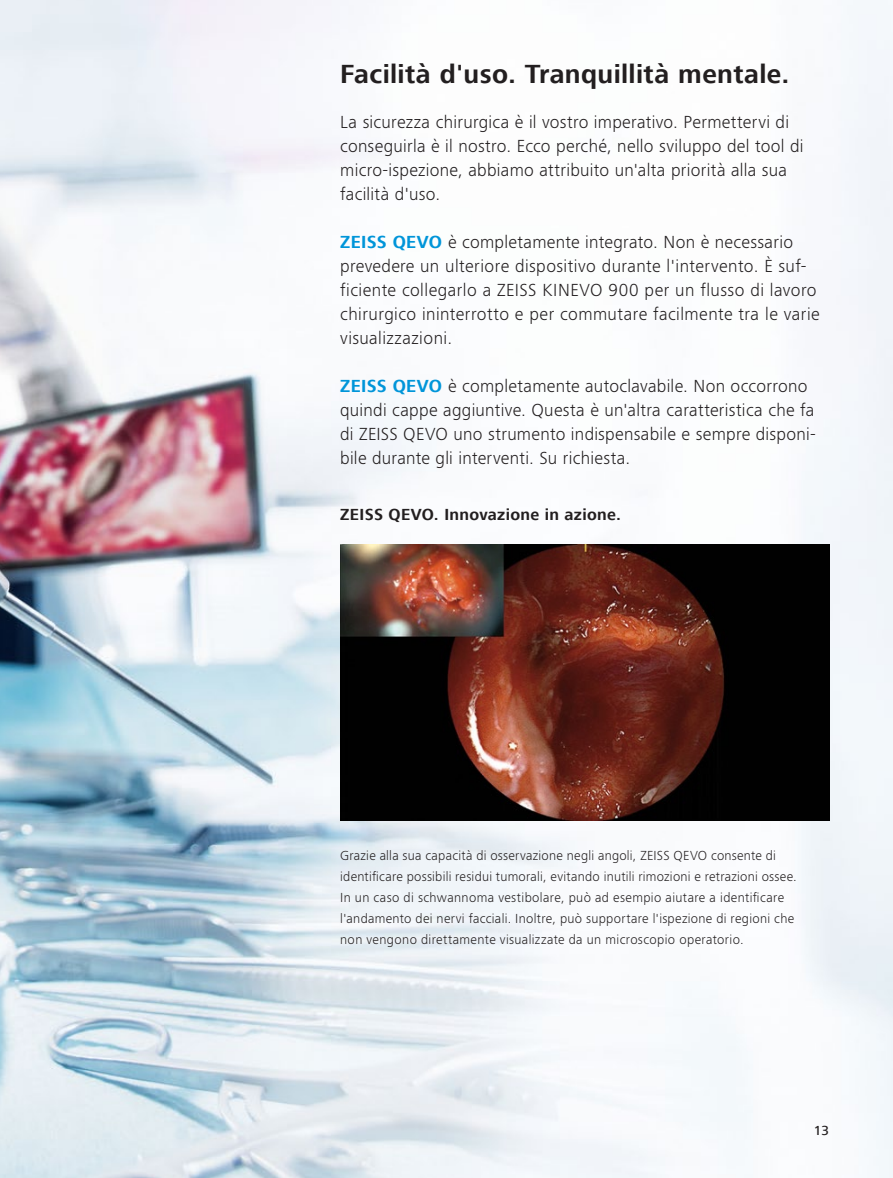
<style>
.page{position:relative;width:893px;height:1178px;background:#fff}
.page>*{position:absolute;margin:0;border:0;box-sizing:border-box;transform-origin:0 0}
.t1{font:700 27px "ZEISS Frutiger Next W1 G";letter-spacing:.015em;color:#231f20}
.t2{font:300 18px/24px "ZEISS Frutiger Next W1 G";letter-spacing:.015em;color:#231f20}
.t3{font:700 16.5px "ZEISS Frutiger Next W1 G";letter-spacing:.02em;color:#231f20}
.t4{font:300 13.5px/21.1px "ZEISS Frutiger Next W1 G";letter-spacing:.02em;color:#231f20}
.t5{font:500 13.5px "ZEISS Frutiger Next W1 G";color:#231f20}
.s1{font-weight:700;color:#0095d9}
</style>
<div class="page">
<img style="left:0;top:0;width:893px;height:1178px">
<img style="left:340px;top:544px;width:489px;height:276px">
<h1 class="t1" style="left:340px;top:59px;width:451px">Facilità d'uso. Tranquillità mentale.</h1>
<p class="t2" style="left:340px;top:110px;width:465px">La sicurezza chirurgica è il vostro imperativo. Permettervi di conseguirla è il nostro. Ecco perché, nello sviluppo del tool di micro-ispezione, abbiamo attribuito un'alta priorità alla sua facilità d'uso.</p>
<p class="t2" style="left:340px;top:229px;width:481px"><span class="s1">ZEISS QEVO</span> è completamente integrato. Non è necessario prevedere un ulteriore dispositivo durante l'intervento. È suf&shy;ficiente collegarlo a ZEISS KINEVO 900 per un flusso di lavoro chirurgico ininterrotto e per commutare facilmente tra le varie visualizzazioni.</p>
<p class="t2" style="left:340px;top:373px;width:477px"><span class="s1">ZEISS QEVO</span> è completamente autoclavabile. Non occorrono quindi cappe aggiuntive. Questa è un'altra caratteristica che fa di ZEISS QEVO uno strumento indispensabile e sempre disponi&shy;bile durante gli interventi. Su richiesta.</p>
<p class="t3" style="left:340px;top:505px;width:282px">ZEISS QEVO. Innovazione in azione.</p>
<p class="t4" style="left:340px;top:844px;width:458px">Grazie alla sua capacità di osservazione negli angoli, ZEISS QEVO consente di identificare possibili residui tumorali, evitando inutili rimozioni e retrazioni ossee.<br>In un caso di schwannoma vestibolare, può ad esempio aiutare a identificare l'andamento dei nervi facciali. Inoltre, può supportare l'ispezione di regioni che non vengono direttamente visualizzate da un microscopio operatorio.</p>
<p class="t5" style="left:814px;top:1123px;width:17px">13</p>
</div>
